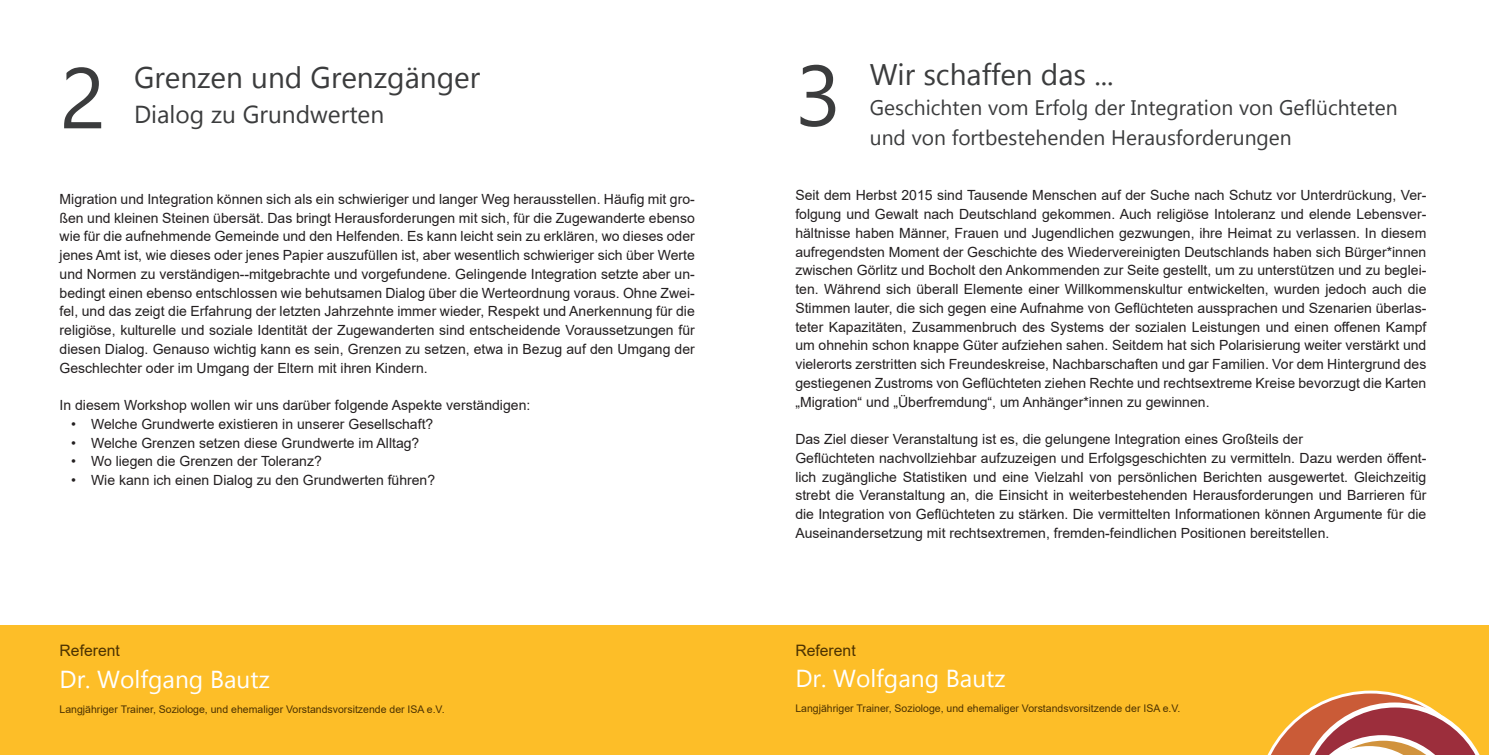
<style>
.page{position:relative;width:1489px;height:755px;background:#fff}
.page>*{position:absolute;margin:0;border:0;box-sizing:border-box;transform-origin:0 0}
.t1{font:85.75px "Gadugi";color:#3b3c3d}
.t2{font:29.75px "Gadugi";color:#3b3c3d}
.t3{font:24.5px "Gadugi";color:#fff}
.t4{font:24.5px "Gadugi";color:#3b3c3d}
.t5{font:21px "Gadugi";color:#3b3c3d}
.t6{font:15.75px "Arial";color:#4c3201}
.t7{font:14px/18.7px "Arial";color:#231f20;text-align:justify}
.t8{font:10.5px "Arial";color:#4c3201}
</style>
<div class="page">
<div style="left:0;top:625px;width:1488px;height:129px;background:#fdbe28"></div>
<svg style="left:1268px;top:690px;width:211px;height:64px"></svg>
<h1 class="t1" style="left:60px;top:46px;width:48px">2</h1>
<h2 class="t2" style="left:134px;top:59px;width:348px">Grenzen und Grenzgänger</h2>
<h3 class="t4" style="left:134px;top:100px;width:252px">Dialog zu Grundwerten</h3>
<p class="t7" style="left:60px;top:189px;width:636px">Migration und Integration können sich als ein schwieriger und langer Weg herausstellen. Häufig mit gro&shy;ßen und kleinen Steinen übersät. Das bringt Herausforderungen mit sich, für die Zugewanderte ebenso wie für die aufnehmende Gemeinde und den Helfenden. Es kann leicht sein zu erklären, wo dieses oder jenes Amt ist, wie dieses oder jenes Papier auszufüllen ist, aber wesentlich schwieriger sich über Werte und Normen zu verständigen--mitgebrachte und vorgefundene. Gelingende Integration setzte aber un&shy;bedingt einen ebenso entschlossen wie behutsamen Dialog über die Werteordnung voraus. Ohne Zwei&shy;fel, und das zeigt die Erfahrung der letzten Jahrzehnte immer wieder, Respekt und Anerkennung für die religiöse, kulturelle und soziale Identität der Zugewanderten sind entscheidende Voraussetzungen für diesen Dialog. Genauso wichtig kann es sein, Grenzen zu setzen, etwa in Bezug auf den Umgang der Geschlechter oder im Umgang der Eltern mit ihren Kindern.</p>
<p class="t7" style="left:60px;top:395px;width:472px">In diesem Workshop wollen wir uns darüber folgende Aspekte verständigen:</p>
<p class="t7" style="left:71px;top:414px;width:363px">• Welche Grundwerte existieren in unserer Gesellschaft?</p>
<p class="t7" style="left:71px;top:433px;width:349px">• Welche Grenzen setzen diese Grundwerte im Alltag?</p>
<p class="t7" style="left:71px;top:451px;width:252px">• Wo liegen die Grenzen der Toleranz?</p>
<p class="t7" style="left:71px;top:470px;width:365px">• Wie kann ich einen Dialog zu den Grundwerten führen?</p>
<p class="t6" style="left:60px;top:639px;width:62px">Referent</p>
<h3 class="t3" style="left:60px;top:663px;width:212px">Dr. Wolfgang Bautz</h3>
<p class="t8" style="left:60px;top:701px;width:386px">Langjähriger Trainer, Soziologe, und ehemaliger Vorstandsvorsitzende der ISA e.V.</p>
<h1 class="t1" style="left:795px;top:44px;width:48px">3</h1>
<h2 class="t2" style="left:869px;top:56px;width:245px">Wir schaffen das ...</h2>
<h3 class="t5" style="left:869px;top:95px;width:529px">Geschichten vom Erfolg der Integration von Geflüchteten</h3>
<h3 class="t5" style="left:869px;top:124px;width:423px">und von fortbestehenden Herausforderungen</h3>
<p class="t7" style="left:795px;top:186px;width:632px">Seit dem Herbst 2015 sind Tausende Menschen auf der Suche nach Schutz vor Unterdrückung, Ver&shy;folgung und Gewalt nach Deutschland gekommen. Auch religiöse Intoleranz und elende Lebensver&shy;hältnisse haben Männer, Frauen und Jugendlichen gezwungen, ihre Heimat zu verlassen. In diesem aufregendsten Moment der Geschichte des Wiedervereinigten Deutschlands haben sich Bürger*innen zwischen Görlitz und Bocholt den Ankommenden zur Seite gestellt, um zu unterstützen und zu beglei&shy;ten. Während sich überall Elemente einer Willkommenskultur entwickelten, wurden jedoch auch die Stimmen lauter, die sich gegen eine Aufnahme von Geflüchteten aussprachen und Szenarien überlas&shy;teter Kapazitäten, Zusammenbruch des Systems der sozialen Leistungen und einen offenen Kampf um ohnehin schon knappe Güter aufziehen sahen. Seitdem hat sich Polarisierung weiter verstärkt und vielerorts zerstritten sich Freundeskreise, Nachbarschaften und gar Familien. Vor dem Hintergrund des gestiegenen Zustroms von Geflüchteten ziehen Rechte und rechtsextreme Kreise bevorzugt die Karten „Migration“ und „Überfremdung“, um Anhänger*innen zu gewinnen.</p>
<p class="t7" style="left:795px;top:429px;width:632px;text-align:left">Das Ziel dieser Veranstaltung ist es, die gelungene Integration eines Großteils der<br>Geflüchteten nachvollziehbar aufzuzeigen und Erfolgsgeschichten zu vermitteln. Dazu werden öffent&shy;lich zugängliche Statistiken und eine Vielzahl von persönlichen Berichten ausgewertet. Gleichzeitig strebt die Veranstaltung an, die Einsicht in weiterbestehenden Herausforderungen und Barrieren für die Integration von Geflüchteten zu stärken. Die vermittelten Informationen können Argumente für die Auseinandersetzung mit rechtsextremen, fremden-feindlichen Positionen bereitstellen.</p>
<p class="t6" style="left:795px;top:638px;width:62px">Referent</p>
<h3 class="t3" style="left:795px;top:663px;width:212px">Dr. Wolfgang Bautz</h3>
<p class="t8" style="left:795px;top:701px;width:386px">Langjähriger Trainer, Soziologe, und ehemaliger Vorstandsvorsitzende der ISA e.V.</p>
</div>
